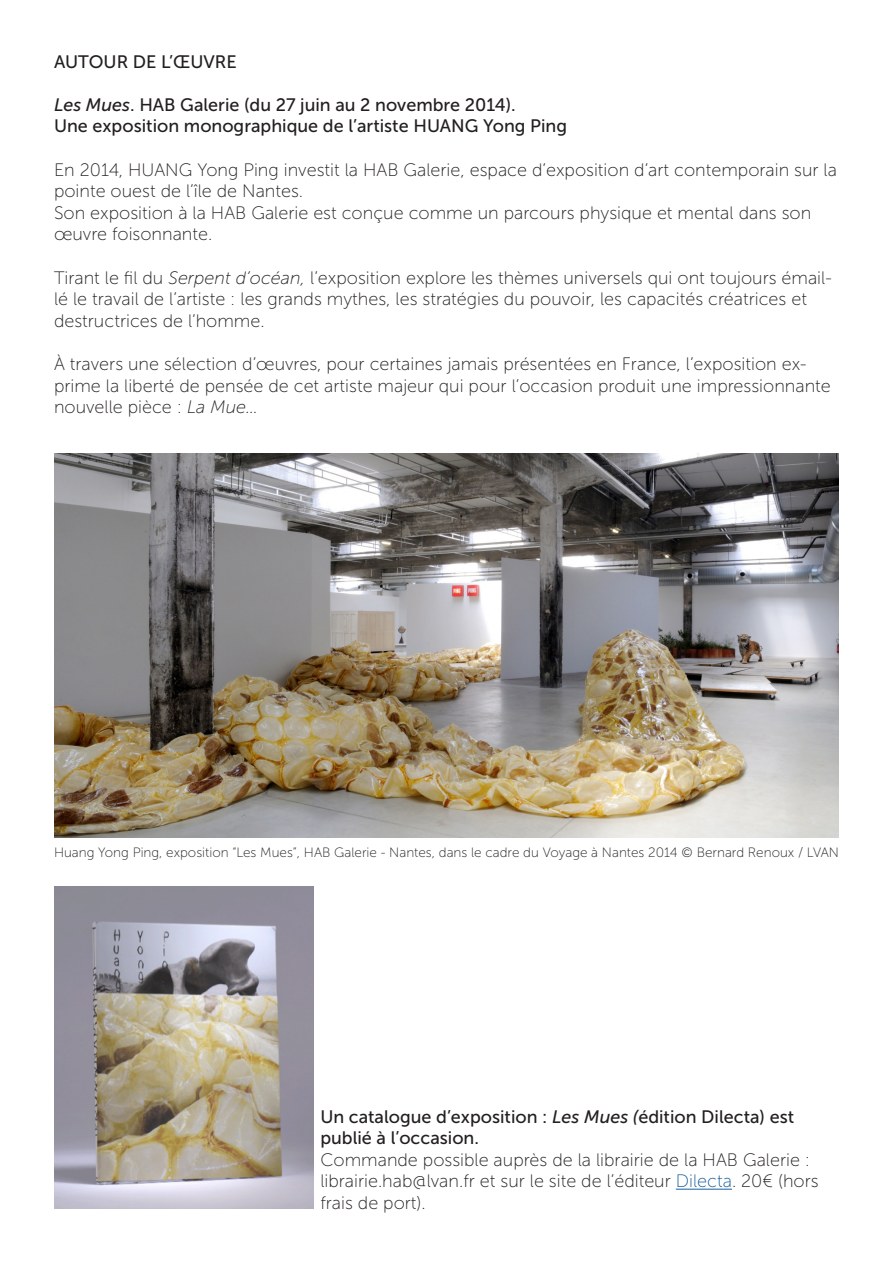
<style>
.page{position:relative;width:893px;height:1263px;background:#fff}
.page>*{position:absolute;margin:0;border:0;box-sizing:border-box;transform-origin:0 0}
.t1{font:18px/21.6px "Museo Sans 100";color:#231f20}
.t2{font:18px/21.6px "Museo Sans 500";color:#231f20}
.t3{font:13.5px "Museo Sans 100";color:#231f20}
.s1{font-style:italic}
.s2{color:#175d9e}
</style>
<div class="page">
<img style="left:54px;top:454px;width:785px;height:384px">
<img style="left:54px;top:886px;width:259px;height:323px">
<hr style="left:676px;top:1189px;width:56px;height:1px;background:#175d9e">
<p class="t2" style="left:54px;top:51px;width:184px">AUTOUR DE L’ŒUVRE</p>
<p class="t2" style="left:54px;top:94px;width:463px"><span class="s1">Les Mues</span>. HAB Galerie (du 27 juin au 2 novembre 2014).</p>
<p class="t2" style="left:54px;top:115px;width:515px">Une exposition monographique de l’artiste HUANG Yong Ping</p>
<p class="t1" style="left:54px;top:159px;width:784px">En 2014, HUANG Yong Ping investit la HAB Galerie, espace d’exposition d’art contemporain sur la pointe ouest de l’île de Nantes.</p>
<p class="t1" style="left:54px;top:202px;width:759px">Son exposition à la HAB Galerie est conçue comme un parcours physique et mental dans son œuvre foisonnante.</p>
<p class="t1" style="left:54px;top:267px;width:779px">Tirant le fil du <span class="s1">Serpent d’océan,</span> l’exposition explore les thèmes universels qui ont toujours émail&shy;lé le travail de l’artiste : les grands mythes, les stratégies du pouvoir, les capacités créatrices et destructrices de l’homme.</p>
<p class="t1" style="left:54px;top:353px;width:778px">À travers une sélection d’œuvres, pour certaines jamais présentées en France, l’exposition ex&shy;prime la liberté de pensée de cet artiste majeur qui pour l’occasion produit une impressionnante nouvelle pièce : <span class="s1">La Mue…</span></p>
<p class="t3" style="left:54px;top:845px;width:787px">Huang Yong Ping, exposition “Les Mues”, HAB Galerie - Nantes, dans le cadre du Voyage à Nantes 2014 © Bernard Renoux / LVAN</p>
<p class="t2" style="left:320px;top:1105px;width:475px">Un catalogue d’exposition : <span class="s1">Les Mues (</span>édition Dilecta) est publié à l’occasion.</p>
<p class="t1" style="left:320px;top:1149px;width:500px">Commande possible auprès de la librairie de la HAB Galerie : librairie.hab@lvan.fr et sur le site de l’éditeur <span class="s2">Dilecta</span>. 20€ (hors frais de port).</p>
</div>
